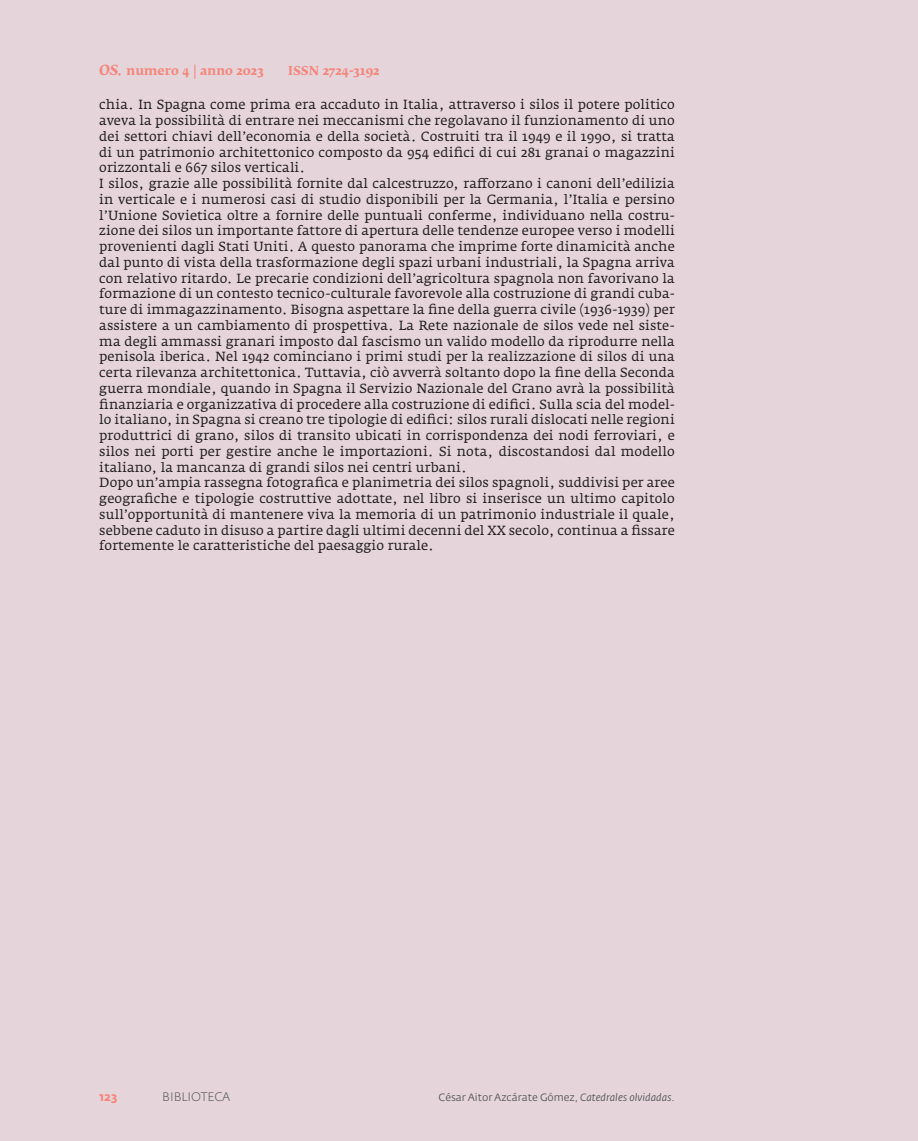
<style>
.page{position:relative;width:918px;height:1141px;background:#e5d5db}
.page>*{position:absolute;margin:0;border:0;box-sizing:border-box;transform-origin:0 0}
.t1{font:13.12px/15.8px "Fedra Serif A Pro";letter-spacing:.01em;color:#231f20}
.t2{font:700 12.25px "Fedra Serif B Pro";color:#f4877c}
.t3{font:300 12.25px "Fedra Sans Std";color:#57585a}
.t4{font:700 12.25px "Fedra Sans Std";color:#f4877c}
.t5{font:10.5px "Fedra Sans Std";color:#57585a}
.s1{font-style:italic;font-size:14px}
.s2{font-style:italic}
</style>
<div class="page">
<p class="t2" style="left:99px;top:63px;width:166px"><span class="s1">OS.</span> numero 4 | anno 2023</p>
<p class="t2" style="left:288px;top:63px;width:93px">ISSN 2724-3192</p>
<p class="t1" style="left:99px;top:97px;width:577px">chia. In Spagna come prima era accaduto in Italia, attraverso i silos il potere politico aveva la possibilità di entrare nei meccanismi che regolavano il funzionamento di uno dei settori chiavi dell’economia e della società. Costruiti tra il 1949 e il 1990, si tratta di un patrimonio architettonico composto da 954 edifici di cui 281 granai o magazzini orizzontali e 667 silos verticali.<br>I silos, grazie alle possibilità fornite dal calcestruzzo, rafforzano i canoni dell’edilizia in verticale e i numerosi casi di studio disponibili per la Germania, l’Italia e persino l’Unione Sovietica oltre a fornire delle puntuali conferme, individuano nella costru&shy;zione dei silos un importante fattore di apertura delle tendenze europee verso i modelli provenienti dagli Stati Uniti. A questo panorama che imprime forte dinamicità anche dal punto di vista della trasformazione degli spazi urbani industriali, la Spagna arriva con relativo ritardo. Le precarie condizioni dell’agricoltura spagnola non favorivano la formazione di un contesto tecnico-culturale favorevole alla costruzione di grandi cuba&shy;ture di immagazzinamento. Bisogna aspettare la fine della guerra civile (1936-1939) per assistere a un cambiamento di prospettiva. La Rete nazionale de silos vede nel siste&shy;ma degli ammassi granari imposto dal fascismo un valido modello da riprodurre nella penisola iberica. Nel 1942 cominciano i primi studi per la realizzazione di silos di una certa rilevanza architettonica. Tuttavia, ciò avverrà soltanto dopo la fine della Seconda guerra mondiale, quando in Spagna il Servizio Nazionale del Grano avrà la possibilità finanziaria e organizzativa di procedere alla costruzione di edifici. Sulla scia del model&shy;lo italiano, in Spagna si creano tre tipologie di edifici: silos rurali dislocati nelle regioni produttrici di grano, silos di transito ubicati in corrispondenza dei nodi ferroviari, e silos nei porti per gestire anche le importazioni. Si nota, discostandosi dal modello italiano, la mancanza di grandi silos nei centri urbani.<br>Dopo un’ampia rassegna fotografica e planimetria dei silos spagnoli, suddivisi per aree geografiche e tipologie costruttive adottate, nel libro si inserisce un ultimo capitolo sull’opportunità di mantenere viva la memoria di un patrimonio industriale il quale, sebbene caduto in disuso a partire dagli ultimi decenni del XX secolo, continua a fissare fortemente le caratteristiche del paesaggio rurale.</p>
<p class="t4" style="left:99px;top:1089px;width:20px">123</p>
<p class="t3" style="left:162px;top:1089px;width:70px">BIBLIOTECA</p>
<p class="t5" style="left:438px;top:1091px;width:238px">César Aitor Azcárate Gómez, <span class="s2">Catedrales olvidadas.</span></p>
</div>
